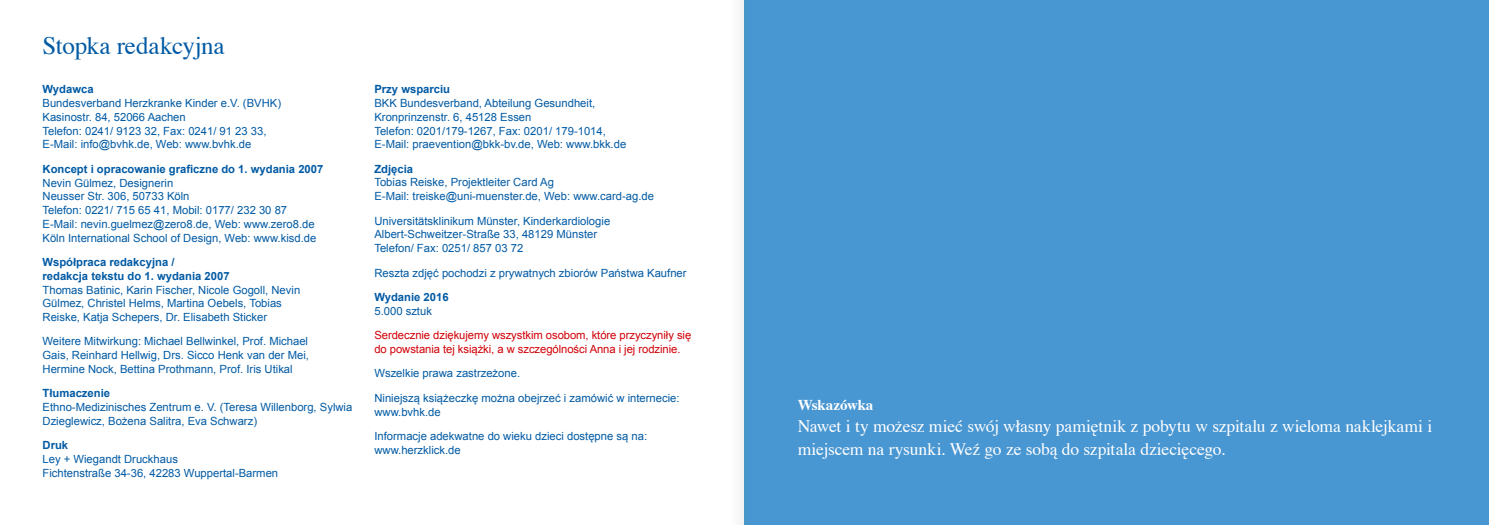
<style>
.page{position:relative;width:1489px;height:525px;background:#fff}
.page>*{position:absolute;margin:0;border:0;box-sizing:border-box;transform-origin:0 0}
.t1{font:25px "Times";letter-spacing:-.01em;color:#005aa4}
.t2{font:17.5px/22.5px "Times";letter-spacing:-.01em;color:#fff}
.t3{font:700 15px "Times";letter-spacing:-.005em;color:#fff}
.t4{font:11.25px/13.8px "Arial";color:#005aa4}
.t5{font:700 11.25px/13.8px "Arial";color:#005aa4}
.t6{font:11.25px/13.8px "Arial";letter-spacing:-.005em;color:#d10007}
</style>
<div class="page">
<div style="left:744px;top:0;width:744px;height:524px;background:#4896d2"></div>
<div style="left:730px;top:0;width:14px;height:524px;background:#f8f8f8"></div>
<h1 class="t1" style="left:43px;top:22px;width:183px">Stopka redakcyjna</h1>
<p class="t5" style="left:43px;top:83px;width:53px">Wydawca</p>
<p class="t4" style="left:43px;top:96px;width:240px">Bundesverband Herzkranke Kinder e.V. (BVHK)<br>Kasinostr. 84, 52066 Aachen<br>Telefon: 0241/ 9123 32, Fax: 0241/ 91 23 33, E-Mail: info@bvhk.de, Web: www.bvhk.de</p>
<p class="t5" style="left:43px;top:162px;width:282px">Koncept i opracowanie graficzne do 1. wydania 2007</p>
<p class="t4" style="left:43px;top:176px;width:275px">Nevin Gülmez, Designerin<br>Neusser Str. 306, 50733 Köln<br>Telefon: 0221/ 715 65 41, Mobil: 0177/ 232 30 87<br>E-Mail: nevin.guelmez@zero8.de, Web: www.zero8.de Köln International School of Design, Web: www.kisd.de</p>
<p class="t5" style="left:43px;top:255px;width:188px">Współpraca redakcyjna /<br>redakcja tekstu do 1. wydania 2007</p>
<p class="t4" style="left:43px;top:283px;width:259px">Thomas Batinic, Karin Fischer, Nicole Gogoll, Nevin<br>Gülmez, Christel Helms, Martina Oebels, Tobias<br>Reiske, Katja Schepers, Dr. Elisabeth Sticker</p>
<p class="t4" style="left:43px;top:334px;width:268px;text-align:justify">Weitere Mitwirkung: Michael Bellwinkel, Prof. Michael Gais, Reinhard Hellwig, Drs. Sicco Henk van der Mei, Hermine Nock, Bettina Prothmann, Prof. Iris Utikal</p>
<p class="t5" style="left:43px;top:387px;width:69px">Tłumaczenie</p>
<p class="t4" style="left:43px;top:400px;width:311px">Ethno-Medizinisches Zentrum e. V. (Teresa Willenborg, Sylwia<br>Dzieglewicz, Bożena Salitra, Eva Schwarz)</p>
<p class="t5" style="left:43px;top:438px;width:27px">Druk</p>
<p class="t4" style="left:43px;top:452px;width:237px">Ley + Wiegandt Druckhaus<br>Fichtenstraße 34-36, 42283 Wuppertal-Barmen</p>
<p class="t5" style="left:374px;top:83px;width:77px">Przy wsparciu</p>
<p class="t4" style="left:374px;top:96px;width:253px">BKK Bundesverband, Abteilung Gesundheit, Kronprinzenstr. 6, 45128 Essen<br>Telefon: 0201/179-1267, Fax: 0201/ 179-1014, E-Mail: praevention@bkk-bv.de, Web: www.bkk.de</p>
<p class="t5" style="left:374px;top:162px;width:40px">Zdjęcia</p>
<p class="t4" style="left:374px;top:176px;width:281px">Tobias Reiske, Projektleiter Card Ag<br>E-Mail: treiske@uni-muenster.de, Web: www.card-ag.de</p>
<p class="t4" style="left:374px;top:214px;width:237px">Universitätsklinikum Münster, Kinderkardiologie<br>Albert-Schweitzer-Straße 33, 48129 Münster<br>Telefon/ Fax: 0251/ 857 03 72</p>
<p class="t4" style="left:374px;top:266px;width:313px">Reszta zdjęć pochodzi z prywatnych zbiorów Państwa Kaufner</p>
<p class="t5" style="left:374px;top:290px;width:76px">Wydanie 2016</p>
<p class="t4" style="left:374px;top:304px;width:59px">5.000 sztuk</p>
<p class="t6" style="left:374px;top:328px;width:318px">Serdecznie dziękujemy wszystkim osobom, które przyczyniły się do powstania tej książki, a w szczególności Anna i jej rodzinie.</p>
<p class="t4" style="left:374px;top:361px;width:307px;line-height:24.4px">Wszelkie prawa zastrzeżone.<br>Niniejszą książeczkę można obejrzeć i zamówić w internecie:</p>
<p class="t4" style="left:374px;top:399px;width:274px;line-height:24.4px">www.bvhk.de<br>Informacje adekwatne do wieku dzieci dostępne są na:</p>
<p class="t4" style="left:374px;top:442px;width:88px">www.herzklick.de</p>
<h3 class="t3" style="left:797px;top:390px;width:77px">Wskazówka</h3>
<h2 class="t2" style="left:797px;top:413px;width:636px">Nawet i ty możesz mieć swój własny pamiętnik z pobytu w szpitalu z wieloma naklejkami i miejscem na rysunki. Weź go ze sobą do szpitala dziecięcego.</h2>
</div>
